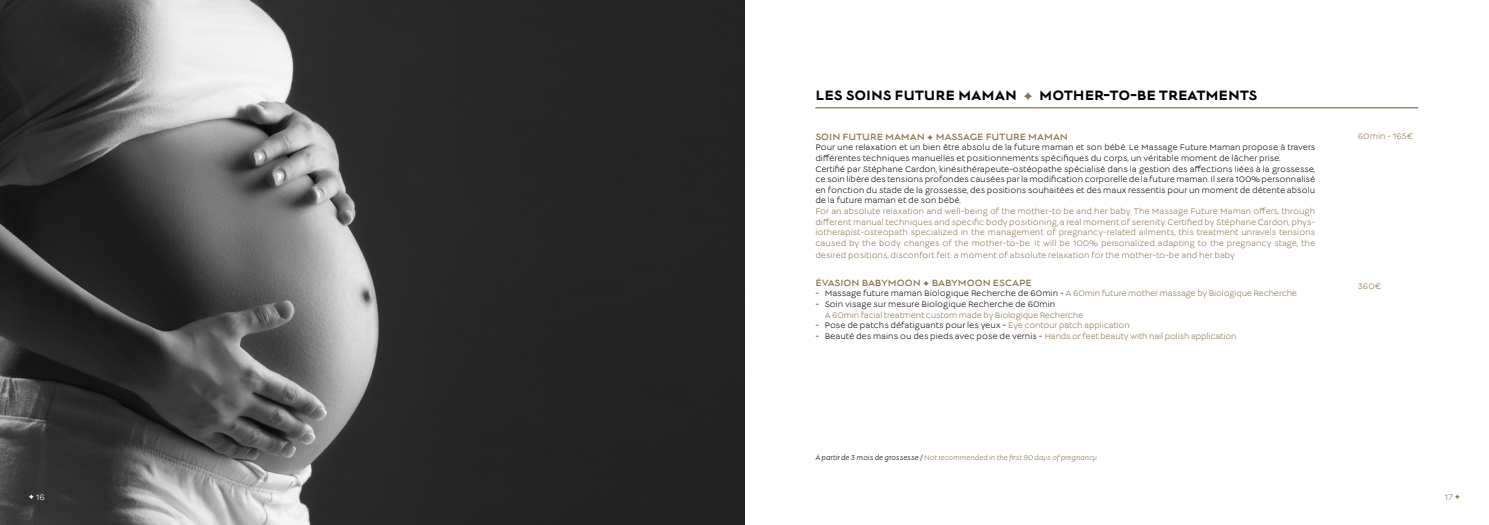
<style>
.page{position:relative;width:1489px;height:525px;background:#fff}
.page>*{position:absolute;margin:0;border:0;box-sizing:border-box;transform-origin:0 0}
.t1{font:700 15px "Lucien";color:#000}
.t2{font:10px "Lucien";letter-spacing:-.005em;color:#8c734b}
.t3{font:8.75px/10.6px "Lucien";color:#000}
.t4{font:8.75px/10.6px "Lucien";color:#8c734b;text-align:justify}
.t5{font:8.75px "Lucien";letter-spacing:-.02em;color:#000}
.t6{font:8.75px "Lucien";letter-spacing:-.02em;color:#8c734b}
.t7{font:8.75px "Lucien";color:#fff}
.t8{font:italic 7.5px "Lucien";color:#8c734b}
.s1{font-style:inherit}
.s2{color:#8c734b}
.s3{color:#000}
</style>
<div class="page">
<hr style="left:815px;top:107px;width:602px;height:1px;background:#8c734b">
<img style="left:0;top:0;width:744px;height:524px">
<p class="t7" style="left:28px;top:493px;width:18px"><span class="s1">♢</span>16</p>
<h1 class="t1" style="left:815px;top:88px;width:443px">LES SOINS FUTURE MAMAN <span class="s2">♢</span> MOTHER-TO-BE TREATMENTS</h1>
<p class="t2" style="left:815px;top:132px;width:254px">SOIN FUTURE MAMAN ♢ MASSAGE FUTURE MAMAN</p>
<p class="t3" style="left:815px;top:143px;width:501px">Pour une relaxation et un bien être absolu de la future maman et son bébé. Le Massage Future Maman propose à travers différentes techniques manuelles et positionnements spécifiques du corps, un véritable moment de lâcher prise.<br>Certifié par Stéphane Cardon, kinésithérapeute-ostéopathe spécialisé dans la gestion des affections liées à la grossesse, ce soin libère des tensions profondes causées par la modification corporelle de la future maman. Il sera 100% personnalisé en fonction du stade de la grossesse, des positions souhaitées et des maux ressentis pour un moment de détente absolu de la future maman et de son bébé.</p>
<p class="t4" style="left:815px;top:206px;width:501px">For an absolute relaxation and well-being of the mother-to be and her baby. The Massage Future Maman offers, through different manual techniques and specific body positioning, a real moment of serenity. Certified by Stéphane Cardon, phys&shy;iotherapist-osteopath specialized in the management of pregnancy-related ailments, this treatment unravels tensions caused by the body changes of the mother-to-be. It will be 100% personalized adapting to the pregnancy stage, the</p>
<p class="t4" style="left:815px;top:250px;width:421px">desired positions, disconfort felt: a moment of absolute relaxation for the mother-to-be and her baby</p>
<p class="t2" style="left:815px;top:278px;width:218px">ÉVASION BABYMOON ♢ BABYMOON ESCAPE</p>
<p class="t5" style="left:815px;top:289px;width:483px">- Massage future maman Biologique Recherche de 60min - <span class="s2">A 60min future mother massage by Biologique Recherche</span></p>
<p class="t3" style="left:815px;top:299px;width:241px">- Soin visage sur mesure Biologique Recherche de 60min</p>
<p class="t6" style="left:824px;top:311px;width:260px">A 60min facial treatment custom made by Biologique Recherche</p>
<p class="t3" style="left:815px;top:320px;width:316px">- Pose de patchs défatiguants pour les yeux - <span class="s2">Eye contour patch application</span></p>
<p class="t5" style="left:815px;top:332px;width:423px">- Beauté des mains ou des pieds avec pose de vernis - <span class="s2">Hands or feet beauty with nail polish application</span></p>
<p class="t4" style="left:1357px;top:131px;width:57px">60min - 165€</p>
<p class="t4" style="left:1357px;top:282px;width:25px">360€</p>
<p class="t8" style="left:815px;top:453px;width:284px"><span class="s3">À partir de 3 mois de grossesse /</span> Not recommended in the first 90 days of pregnancy.</p>
<p class="t4" style="left:1444px;top:492px;width:17px">17 <span class="s1">♢</span></p>
</div>
